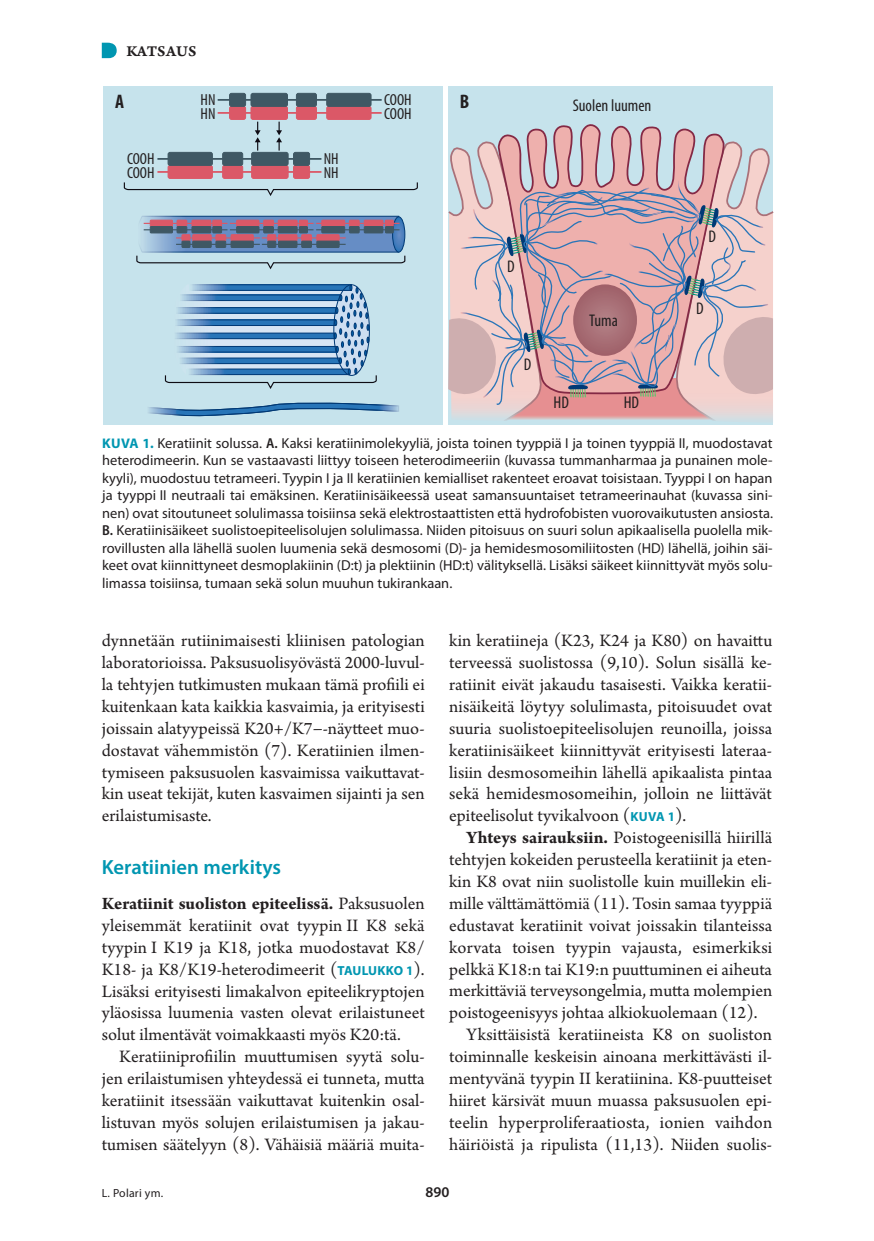
<style>
.page{position:relative;width:874px;height:1241px;background:#fff}
.page>*{position:absolute;margin:0;border:0;box-sizing:border-box;transform-origin:0 0}
.t1{font:600 20.65px "Myriad Pro";color:#0096b1}
.t2{font:700 condensed 19.6px "Myriad Pro";color:#231f20}
.t3{font:18.38px/21.9px "Arno Pro";color:#231f20;text-align:justify}
.t4{font:condensed 16.97px "Myriad Pro";color:#231f20}
.t5{font:condensed 16.1px/14px "Myriad Pro";color:#231f20}
.t6{font:15.75px "Arno Pro Smbd Caption";letter-spacing:.005em;color:#231f20}
.t7{font:600 14.88px "Myriad Pro";color:#231f20}
.t8{font:14.35px/17.5px "Myriad Pro";color:#231f20;text-align:justify}
.t9{font:11.9px "Myriad Pro";letter-spacing:.02em;color:#231f20}
.s1{font-weight:700;font-size:14px;color:#0096b1}
.s2{font-weight:600;font-stretch:semi-condensed}
.s3{font-weight:700}
.s4{font-family:"Myriad Pro";font-weight:700;font-size:13.12px;color:#0096b1}
</style>
<div class="page">
<svg style="left:102px;top:43px;width:15px;height:15px"></svg>
<div style="left:448px;top:87px;width:324px;height:338px;background:#c6e3ec"></div>
<div style="left:103px;top:87px;width:339px;height:338px;background:#c6e3ec"></div>
<svg style="left:148px;top:402px;width:251px;height:14px"></svg>
<div style="left:229px;top:106px;width:16px;height:13px;background:#db5867;border-radius:2px"></div>
<div style="left:229px;top:106px;width:17px;height:14px;border:1px solid #db5867;border-radius:2px"></div>
<div style="left:251px;top:106px;width:36px;height:13px;background:#db5867;border-radius:2px"></div>
<div style="left:250px;top:106px;width:38px;height:14px;border:1px solid #db5867;border-radius:2px"></div>
<div style="left:296px;top:106px;width:20px;height:13px;background:#db5867;border-radius:2px"></div>
<div style="left:296px;top:106px;width:20px;height:14px;border:1px solid #db5867;border-radius:2px"></div>
<div style="left:326px;top:106px;width:45px;height:13px;background:#db5867;border-radius:2px"></div>
<div style="left:326px;top:106px;width:45px;height:14px;border:1px solid #db5867;border-radius:2px"></div>
<hr style="left:217px;top:112px;width:164px;height:2px;background:#db5867">
<div style="left:229px;top:93px;width:16px;height:13px;background:#3f5864;border-radius:2px"></div>
<div style="left:229px;top:93px;width:17px;height:14px;border:1px solid #3f5864;border-radius:2px"></div>
<div style="left:251px;top:93px;width:36px;height:13px;background:#3f5864;border-radius:2px"></div>
<div style="left:250px;top:93px;width:38px;height:14px;border:1px solid #3f5864;border-radius:2px"></div>
<div style="left:296px;top:93px;width:20px;height:13px;background:#3f5864;border-radius:2px"></div>
<div style="left:296px;top:93px;width:20px;height:14px;border:1px solid #3f5864;border-radius:2px"></div>
<div style="left:326px;top:93px;width:45px;height:13px;background:#3f5864;border-radius:2px"></div>
<div style="left:326px;top:93px;width:45px;height:14px;border:1px solid #3f5864;border-radius:2px"></div>
<hr style="left:217px;top:99px;width:164px;height:2px;background:#3f5864">
<div style="left:293px;top:165px;width:16px;height:13px;background:#db5867;border-radius:2px"></div>
<div style="left:293px;top:165px;width:17px;height:14px;border:1px solid #db5867;border-radius:2px"></div>
<div style="left:251px;top:165px;width:37px;height:13px;background:#db5867;border-radius:2px"></div>
<div style="left:251px;top:165px;width:37px;height:14px;border:1px solid #db5867;border-radius:2px"></div>
<div style="left:222px;top:165px;width:20px;height:13px;background:#db5867;border-radius:2px"></div>
<div style="left:222px;top:165px;width:21px;height:14px;border:1px solid #db5867;border-radius:2px"></div>
<div style="left:168px;top:165px;width:44px;height:13px;background:#db5867;border-radius:2px"></div>
<div style="left:168px;top:165px;width:44px;height:14px;border:1px solid #db5867;border-radius:2px"></div>
<hr style="left:157px;top:171px;width:164px;height:2px;background:#db5867">
<div style="left:293px;top:152px;width:16px;height:13px;background:#3f5864;border-radius:2px"></div>
<div style="left:293px;top:152px;width:17px;height:14px;border:1px solid #3f5864;border-radius:2px"></div>
<div style="left:251px;top:152px;width:37px;height:13px;background:#3f5864;border-radius:2px"></div>
<div style="left:251px;top:152px;width:37px;height:14px;border:1px solid #3f5864;border-radius:2px"></div>
<div style="left:222px;top:152px;width:20px;height:13px;background:#3f5864;border-radius:2px"></div>
<div style="left:222px;top:152px;width:21px;height:14px;border:1px solid #3f5864;border-radius:2px"></div>
<div style="left:168px;top:152px;width:44px;height:13px;background:#3f5864;border-radius:2px"></div>
<div style="left:168px;top:152px;width:44px;height:14px;border:1px solid #3f5864;border-radius:2px"></div>
<hr style="left:157px;top:158px;width:164px;height:2px;background:#3f5864">
<svg style="left:255px;top:122px;width:5px;height:28px"></svg>
<svg style="left:276px;top:122px;width:6px;height:28px"></svg>
<svg style="left:123px;top:182px;width:295px;height:14px"></svg>
<svg style="left:136px;top:215px;width:270px;height:55px"></svg>
<svg style="left:164px;top:284px;width:213px;height:105px"></svg>
<svg style="left:501px;top:124px;width:221px;height:14px"></svg>
<svg style="left:448px;top:138px;width:325px;height:285px"></svg>
<p class="t6" style="left:126px;top:41px;width:71px">KATSAUS</p>
<p class="t5" style="left:384px;top:92px;width:29px">COOH<br>COOH</p>
<p class="t5" style="left:200px;top:92px;width:16px">HN<br>HN</p>
<p class="t2" style="left:115px;top:90px;width:10px">A</p>
<p class="t2" style="left:459px;top:90px;width:11px">B</p>
<p class="t5" style="left:127px;top:151px;width:29px">COOH<br>COOH</p>
<p class="t5" style="left:323px;top:151px;width:16px">NH<br>NH</p>
<p class="t4" style="left:572px;top:95px;width:80px">Suolen luumen</p>
<p class="t4" style="left:507px;top:256px;width:9px">D</p>
<p class="t4" style="left:523px;top:354px;width:9px">D</p>
<p class="t4" style="left:589px;top:310px;width:30px">Tuma</p>
<p class="t4" style="left:553px;top:392px;width:17px">HD</p>
<p class="t4" style="left:623px;top:392px;width:17px">HD</p>
<p class="t4" style="left:708px;top:226px;width:9px">D</p>
<p class="t4" style="left:696px;top:298px;width:9px">D</p>
<p class="t8" style="left:102px;top:434px;width:672px"><span class="s1">KUVA 1.</span> Keratiinit solussa. <span class="s2">A.</span> Kaksi keratiinimolekyyliä, joista toinen tyyppiä I ja toinen tyyppiä II, muodostavat heterodimeerin. Kun se vastaavasti liittyy toiseen heterodimeeriin (kuvassa tummanharmaa ja punainen mole&shy;kyyli), muodostuu tetrameeri. Tyypin I ja II keratiinien kemialliset rakenteet eroavat toisistaan. Tyyppi I on hapan ja tyyppi II neutraali tai emäksinen. Keratiinisäikeessä useat samansuuntaiset tetrameerinauhat (kuvassa sini&shy;nen) ovat sitoutuneet solulimassa toisiinsa sekä elektrostaattisten että hydrofobisten vuorovaikutusten ansiosta.<br><span class="s2">B.</span> Keratiinisäikeet suolistoepiteelisolujen solulimassa. Niiden pitoisuus on suuri solun apikaalisella puolella mik&shy;rovillusten alla lähellä suolen luumenia sekä desmosomi (D)- ja hemidesmosomiliitosten (HD) lähellä, joihin säi&shy;keet ovat kiinnittyneet desmoplakiinin (D:t) ja plektiinin (HD:t) välityksellä. Lisäksi säikeet kiinnittyvät myös solu&shy;limassa toisiinsa, tumaan sekä solun muuhun tukirankaan.</p>
<p class="t3" style="left:102px;top:630px;width:324px">dynnetään rutiinimaisesti kliinisen patologian laboratorioissa. Paksusuolisyövästä 2000-luvul&shy;la tehtyjen tutkimusten mukaan tämä profiili ei kuitenkaan kata kaikkia kasvaimia, ja erityisesti joissain alatyypeissä K20+/K7−-näytteet muo&shy;dostavat vähemmistön (7). Keratiinien ilmen&shy;tymiseen paksusuolen kasvaimissa vaikuttavat&shy;kin useat tekijät, kuten kasvaimen sijainti ja sen erilaistumisaste.</p>
<p class="t1" style="left:102px;top:853px;width:181px">Keratiinien merkitys</p>
<p class="t3" style="left:102px;top:893px;width:324px"><span class="s3">Keratiinit suoliston epiteelissä.</span> Paksusuolen yleisemmät keratiinit ovat tyypin II K8 sekä tyypin I K19 ja K18, jotka muodostavat K8/ K18- ja K8/K19-heterodimeerit (<span class="s4">TAULUKKO 1</span>).<br>Lisäksi erityisesti limakalvon epiteelikryptojen yläosissa luumenia vasten olevat erilaistuneet solut ilmentävät voimakkaasti myös K20:tä.</p>
<p class="t3" style="left:102px;top:1046px;width:324px;text-indent:17px">Keratiiniprofiilin muuttumisen syytä solu&shy;jen erilaistumisen yhteydessä ei tunneta, mutta keratiinit itsessään vaikuttavat kuitenkin osal&shy;listuvan myös solujen erilaistumisen ja jakau&shy;tumisen säätelyyn (8). Vähäisiä määriä muita-</p>
<p class="t3" style="left:449px;top:630px;width:324px">kin keratiineja (K23, K24 ja K80) on havaittu terveessä suolistossa (9,10). Solun sisällä ke&shy;ratiinit eivät jakaudu tasaisesti. Vaikka keratii&shy;nisäikeitä löytyy solulimasta, pitoisuudet ovat suuria suolistoepiteelisolujen reunoilla, joissa keratiinisäikeet kiinnittyvät erityisesti lateraa&shy;lisiin desmosomeihin lähellä apikaalista pintaa sekä hemidesmosomeihin, jolloin ne liittävät epiteelisolut tyvikalvoon (<span class="s4">KUVA 1</span>).</p>
<p class="t3" style="left:466px;top:827px;width:307px"><span class="s3">Yhteys sairauksiin.</span> Poistogeenisillä hiirillä</p>
<p class="t3" style="left:449px;top:849px;width:324px">tehtyjen kokeiden perusteella keratiinit ja eten-</p>
<p class="t3" style="left:449px;top:871px;width:324px">kin K8 ovat niin suolistolle kuin muillekin eli-</p>
<p class="t3" style="left:449px;top:893px;width:324px">mille välttämättömiä (11). Tosin samaa tyyppiä</p>
<p class="t3" style="left:449px;top:915px;width:324px">edustavat keratiinit voivat joissakin tilanteissa</p>
<p class="t3" style="left:449px;top:937px;width:324px">korvata toisen tyypin vajausta, esimerkiksi</p>
<p class="t3" style="left:449px;top:958px;width:324px">pelkkä K18:n tai K19:n puuttuminen ei aiheuta</p>
<p class="t3" style="left:449px;top:980px;width:324px">merkittäviä terveysongelmia, mutta molempien</p>
<p class="t3" style="left:449px;top:1002px;width:309px">poistogeenisyys johtaa alkiokuolemaan (12).</p>
<p class="t3" style="left:466px;top:1024px;width:307px">Yksittäisistä keratiineista K8 on suoliston</p>
<p class="t3" style="left:449px;top:1046px;width:324px">toiminnalle keskeisin ainoana merkittävästi il-</p>
<p class="t3" style="left:449px;top:1068px;width:324px">mentyvänä tyypin II keratiinina. K8-puutteiset</p>
<p class="t3" style="left:449px;top:1090px;width:324px">hiiret kärsivät muun muassa paksusuolen epi-</p>
<p class="t3" style="left:449px;top:1112px;width:324px">teelin hyperproliferaatiosta, ionien vaihdon</p>
<p class="t3" style="left:449px;top:1133px;width:324px">häiriöistä ja ripulista (11,13). Niiden suolis-</p>
<p class="t9" style="left:102px;top:1185px;width:63px">L. Polari ym.</p>
<p class="t7" style="left:425px;top:1182px;width:25px">890</p>
</div>
